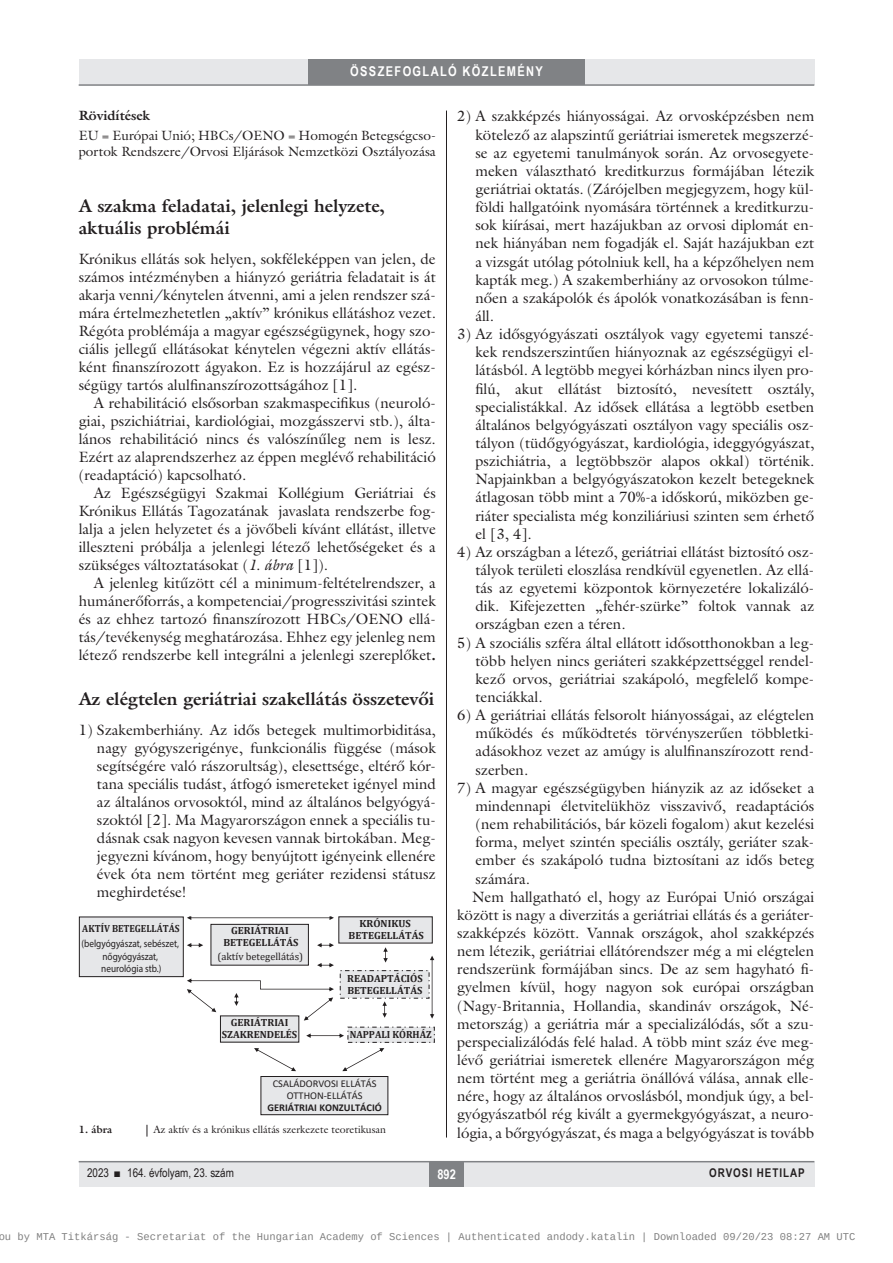
<style>
.page{position:relative;width:893px;height:1263px;background:#fff}
.page>*{position:absolute;margin:0;border:0;box-sizing:border-box;transform-origin:0 0}
.alcimbold{font:700 18px/21.6px "Galliard Reg";color:#231f20}
.Body_tompa{font:15px/18.1px "Galliard Reg";color:#231f20;text-align:justify}
.Body_Text{font:15px/18.1px "Galliard Reg";color:#231f20;text-align:justify}
.tompa_9_11{font:13.5px/16.5px "Galliard Reg";color:#231f20}
.rovatcim_jo{font:700 13.5px "Arial Narrow";letter-spacing:.1em;color:#fff}
.roviditesek_cim{font:700 13.5px "Galliard Reg";color:#231f20}
.oldalszam{font:700 13.5px "Arial Narrow";color:#fff}
.pagina{font:12px "Arial Narrow";color:#231f20}
.pagina-2{font:700 12px "Arial Narrow";letter-spacing:.08em;color:#231f20}
.t1{font:10.5px "Liberation Mono";color:rgb(0 0 0/.5)}
.kepalairas2{font:10.5px "Galliard Reg";color:#231f20}
.kepalairas1{font:700 10.5px "Galliard Reg";color:#231f20}
.t2{font:700 10.35px/11.9px "Cambria";color:#231f20;text-align:center}
.t3{font:10.35px/11.9px "Calibri";color:#231f20;text-align:center}
.t4{font:10.35px/12.5px "Myriad Pro";color:#231f20;text-align:center;scale:.89 1}
.t5{font:10.35px "Cambria";color:#231f20}
.t6{font:700 10.35px "Cambria";color:#231f20;scale:.9 1}
.t7{font:700 10.35px "Cambria";color:#231f20;scale:.95 1}
.s1{font-style:italic}
.s2{font-weight:700}
</style>
<div class="page">
<div style="left:79px;top:1161px;width:735px;height:25px;background:#e6e7e9"></div>
<hr style="left:79px;top:1161px;width:735px;height:1px;background:#808285">
<div style="left:430px;top:1161px;width:34px;height:25px;background:#808285"></div>
<div style="left:79px;top:60px;width:735px;height:25px;background:#e6e7e9"></div>
<div style="left:308px;top:60px;width:277px;height:25px;background:#808285"></div>
<hr style="left:79px;top:84px;width:735px;height:2px;background:#808285">
<hr style="left:446px;top:111px;width:1px;height:1026px;background:#231f20">
<div style="left:79px;top:917px;width:104px;height:60px;background:#e6e7e9"></div>
<div style="left:79px;top:916px;width:105px;height:61px;border:1px solid #231f20"></div>
<div style="left:211px;top:924px;width:97px;height:41px;background:#e6e7e9"></div>
<div style="left:211px;top:924px;width:98px;height:41px;border:1px solid #231f20"></div>
<div style="left:339px;top:917px;width:93px;height:26px;background:#e6e7e9"></div>
<div style="left:340px;top:971px;width:89px;height:27px;background:#e6e7e9"></div>
<svg style="left:187px;top:943px;width:16px;height:4px"></svg>
<svg style="left:317px;top:963px;width:17px;height:4px"></svg>
<svg style="left:317px;top:943px;width:17px;height:4px"></svg>
<svg style="left:383px;top:947px;width:5px;height:15px"></svg>
<svg style="left:187px;top:916px;width:147px;height:4px"></svg>
<div style="left:348px;top:1027px;width:86px;height:15px;background:#e6e7e9"></div>
<svg style="left:430px;top:956px;width:4px;height:63px"></svg>
<div style="left:220px;top:1016px;width:79px;height:26px;background:#e6e7e9"></div>
<svg style="left:382px;top:1001px;width:5px;height:17px"></svg>
<svg style="left:306px;top:1033px;width:38px;height:5px"></svg>
<svg style="left:187px;top:978px;width:147px;height:42px"></svg>
<div style="left:261px;top:1076px;width:127px;height:39px;background:#e6e7e9"></div>
<div style="left:261px;top:1076px;width:127px;height:39px;border:1px solid #231f20"></div>
<svg style="left:254px;top:1048px;width:42px;height:23px"></svg>
<svg style="left:342px;top:1048px;width:42px;height:23px"></svg>
<p class="rovatcim_jo" style="left:350px;top:61px;width:194px">ÖSSZEFOGLALÓ KÖZLEMÉNY</p>
<p class="roviditesek_cim" style="left:79px;top:107px;width:73px">Rövidítések</p>
<p class="tompa_9_11" style="left:79px;top:127px;width:359px">EU = Európai Unió; HBCs/OENO = Homogén Betegségcso&shy;portok Rendszere/Orvosi Eljárások Nemzetközi Osztályozása</p>
<p class="alcimbold" style="left:79px;top:195px;width:308px">A szakma feladatai, jelenlegi helyzete, aktuális problémái</p>
<p class="Body_tompa" style="left:79px;top:249px;width:359px">Krónikus ellátás sok helyen, sokféleképpen van jelen, de számos intézményben a hiányzó geriátria feladatait is át akarja venni/kénytelen átvenni, ami a jelen rendszer szá&shy;mára értelmezhetetlen „aktív” krónikus ellátáshoz vezet.<br>Régóta problémája a magyar egészségügynek, hogy szo&shy;ciális jellegű ellátásokat kénytelen végezni aktív ellátás&shy;ként finanszírozott ágyakon. Ez is hozzájárul az egész&shy;ségügy tartós alulfinanszírozottságához [1].</p>
<p class="Body_Text" style="left:79px;top:393px;width:359px;text-indent:15px">A rehabilitáció elsősorban szakmaspecifikus (neuroló&shy;giai, pszichiátriai, kardiológiai, mozgásszervi stb.), álta&shy;lános rehabilitáció nincs és valószínűleg nem is lesz.<br>Ezért az alaprendszerhez az éppen meglévő rehabilitáció (readaptáció) kapcsolható.</p>
<p class="Body_Text" style="left:79px;top:483px;width:359px;text-indent:15px">Az Egészségügyi Szakmai Kollégium Geriátriai és Krónikus Ellátás Tagozatának javaslata rendszerbe fog&shy;lalja a jelen helyzetet és a jövőbeli kívánt ellátást, illetve illeszteni próbálja a jelenlegi létező lehetőségeket és a szükséges változtatásokat (<span class="s1">1. ábra</span> [1]).</p>
<p class="Body_Text" style="left:79px;top:573px;width:359px;text-indent:15px">A jelenleg kitűzött cél a minimum-feltételrendszer, a humánerőforrás, a kompetenciai/progresszivitási szintek és az ehhez tartozó finanszírozott HBCs/OENO ellá&shy;tás/tevékenység meghatározása. Ehhez egy jelenleg nem létező rendszerbe kell integrálni a jelenlegi szereplőket<span class="s2">.</span></p>
<p class="alcimbold" style="left:79px;top:688px;width:357px">Az elégtelen geriátriai szakellátás összetevői</p>
<p class="Body_tompa" style="left:97px;top:721px;width:340px;text-indent:-18px">1) Szakemberhiány. Az idős betegek multimorbiditása, nagy gyógyszerigénye, funkcionális függése (mások segítségére való rászorultság), elesettsége, eltérő kór&shy;tana speciális tudást, átfogó ismereteket igényel mind az általános orvosoktól, mind az általános belgyógyá&shy;szoktól [2]. Ma Magyarországon ennek a speciális tu&shy;dásnak csak nagyon kevesen vannak birtokában. Meg&shy;jegyezni kívánom, hogy benyújtott igényeink ellenére évek óta nem történt meg geriáter rezidensi státusz meghirdetése!</p>
<p class="t6" style="left:82px;top:921px;width:110px">AKTÍV BETEGELLÁTÁS</p>
<p class="t2" style="left:223px;top:925px;width:77px">GERIÁTRIAI<br>BETEGELLÁTÁS</p>
<p class="t5" style="left:217px;top:950px;width:87px">(aktív betegellátás)</p>
<p class="t4" style="left:82px;top:937px;width:111px">(belgyógyászat, sebészet, nőgyógyászat, neurológia stb.)</p>
<p class="t2" style="left:222px;top:1016px;width:77px">GERIÁTRIAI<br>SZAKRENDELÉS</p>
<p class="t2" style="left:349px;top:917px;width:77px">KRÓNIKUS<br>BETEGELLÁTÁS</p>
<p class="t2" style="left:347px;top:972px;width:77px;text-align:left">READAPTÁCIÓS<br>BETEGELLÁTÁS</p>
<p class="t7" style="left:350px;top:1027px;width:88px">NAPPALI KÓRHÁZ</p>
<p class="t3" style="left:268px;top:1077px;width:116px">CSALÁDORVOSI ELLÁTÁS<br>OTTHON-ELLÁTÁS<br><span class="s2">GERIÁTRIAI KONZULTÁCIÓ</span></p>
<p class="kepalairas1" style="left:79px;top:1123px;width:35px">1. ábra</p>
<p class="kepalairas2" style="left:153px;top:1123px;width:234px">Az aktív és a krónikus ellátás szerkezete teoretikusan</p>
<p class="Body_tompa" style="left:475px;top:107px;width:340px;text-indent:-18px">2) A szakképzés hiányosságai. Az orvosképzésben nem kötelező az alapszintű geriátriai ismeretek megszerzé&shy;se az egyetemi tanulmányok során. Az orvosegyete&shy;meken választható kreditkurzus formájában létezik geriátriai oktatás. (Zárójelben megjegyzem, hogy kül&shy;földi hallgatóink nyomására történnek a kreditkurzu&shy;sok kiírásai, mert hazájukban az orvosi diplomát en&shy;nek hiányában nem fogadják el. Saját hazájukban ezt a vizsgát utólag pótolniuk kell, ha a képzőhelyen nem kapták meg.) A szakemberhiány az orvosokon túlme&shy;nően a szakápolók és ápolók vonatkozásában is fenn&shy;áll.</p>
<p class="Body_tompa" style="left:475px;top:325px;width:340px;text-indent:-18px">3) Az idősgyógyászati osztályok vagy egyetemi tanszé&shy;kek rendszerszintűen hiányoznak az egészségügyi el&shy;látásból. A legtöbb megyei kórházban nincs ilyen pro&shy;filú, akut ellátást biztosító, nevesített osztály, specialistákkal. Az idősek ellátása a legtöbb esetben általános belgyógyászati osztályon vagy speciális osz&shy;tályon (tüdőgyógyászat, kardiológia, ideggyógyászat, pszichiátria, a legtöbbször alapos okkal) történik.<br>Napjainkban a belgyógyászatokon kezelt betegeknek átlagosan több mint a 70%-a időskorú, miközben ge&shy;riáter specialista még konziliáriusi szinten sem érhető el [3, 4].</p>
<p class="Body_tompa" style="left:475px;top:542px;width:340px;text-indent:-18px">4) Az országban a létező, geriátriai ellátást biztosító osz&shy;tályok területi eloszlása rendkívül egyenetlen. Az ellá&shy;tás az egyetemi központok környezetére lokalizáló&shy;dik. Kifejezetten „fehér-szürke” foltok vannak az országban ezen a téren.</p>
<p class="Body_tompa" style="left:475px;top:633px;width:340px;text-indent:-18px">5) A szociális szféra által ellátott idősotthonokban a leg&shy;több helyen nincs geriáteri szakképzettséggel rendel&shy;kező orvos, geriátriai szakápoló, megfelelő kompe&shy;tenciákkal.</p>
<p class="Body_tompa" style="left:475px;top:706px;width:340px;text-indent:-18px">6) A geriátriai ellátás felsorolt hiányosságai, az elégtelen működés és működtetés törvényszerűen többletki&shy;adásokhoz vezet az amúgy is alulfinanszírozott rend&shy;szerben.</p>
<p class="Body_tompa" style="left:475px;top:778px;width:340px;text-indent:-18px">7) A magyar egészségügyben hiányzik az az időseket a mindennapi életvitelükhöz visszavivő, readaptációs (nem rehabilitációs, bár közeli fogalom) akut kezelési forma, melyet szintén speciális osztály, geriáter szak&shy;ember és szakápoló tudna biztosítani az idős beteg számára.</p>
<p class="Body_Text" style="left:457px;top:887px;width:359px;text-indent:15px">Nem hallgatható el, hogy az Európai Unió országai között is nagy a diverzitás a geriátriai ellátás és a geriáter&shy;szakképzés között. Vannak országok, ahol szakképzés nem létezik, geriátriai ellátórendszer még a mi elégtelen rendszerünk formájában sincs. De az sem hagyható fi&shy;gyelmen kívül, hogy nagyon sok európai országban (Nagy-Britannia, Hollandia, skandináv országok, Né&shy;metország) a geriátria már a specializálódás, sőt a szu&shy;perspecializálódás felé halad. A több mint száz éve meg&shy;lévő geriátriai ismeretek ellenére Magyarországon még nem történt meg a geriátria önállóvá válása, annak elle&shy;nére, hogy az általános orvoslásból, mondjuk úgy, a bel&shy;gyógyászatból rég kivált a gyermekgyógyászat, a neuro&shy;lógia, a bőrgyógyászat, és maga a belgyógyászat is tovább</p>
<p class="pagina" style="left:87px;top:1164px;width:148px">2023 ■ 164. évfolyam, 23. szám</p>
<p class="oldalszam" style="left:437px;top:1163px;width:20px">892</p>
<p class="pagina-2" style="left:709px;top:1164px;width:97px">ORVOSI HETILAP</p>
<p class="t1" style="left:-1px;top:1232px;width:858px">ou by MTA Titkárság - Secretariat of the Hungarian Academy of Sciences | Authenticated andody.katalin | Downloaded 09/20/23 08:27 AM UTC</p>
</div>
